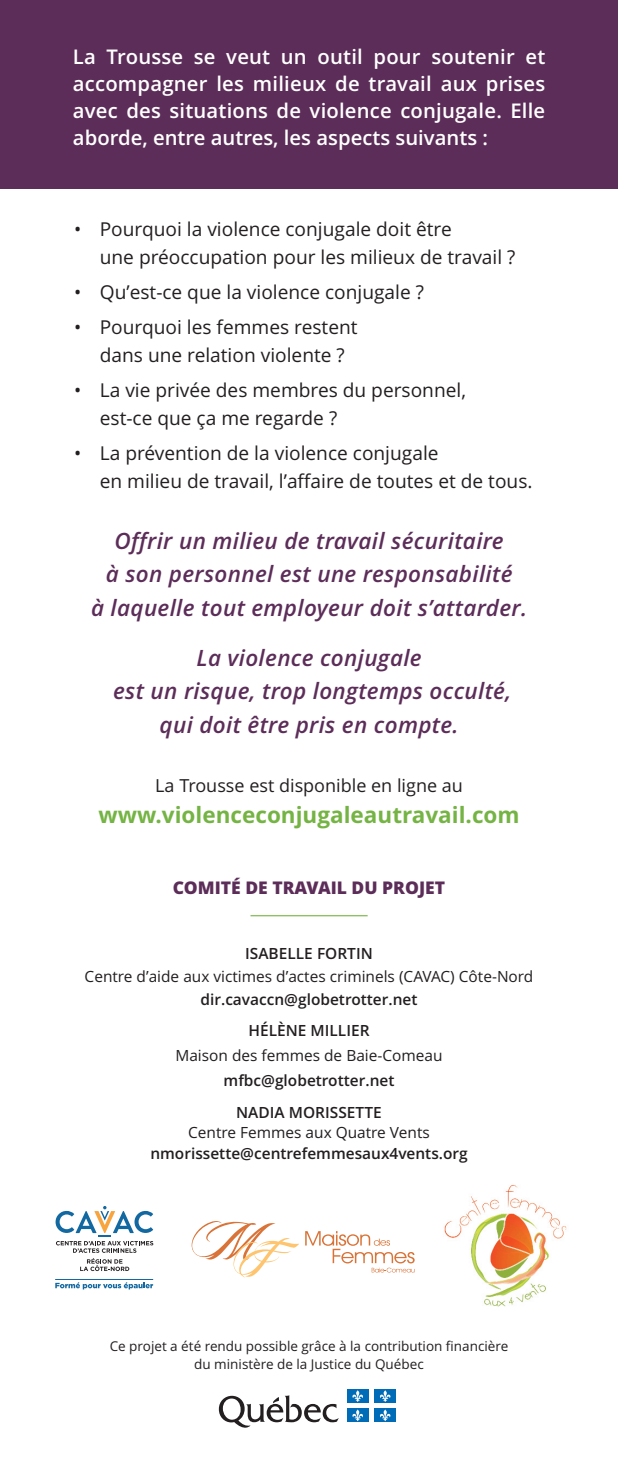
<style>
.page{position:relative;width:618px;height:1458px;background:#fff}
.page>*{position:absolute;margin:0;border:0;box-sizing:border-box;transform-origin:0 0}
.t1{font:italic 600 22.5px/33.8px "Open Sans";letter-spacing:.015em;color:#5c2d59;text-align:center}
.t2{font:700 22.5px "Open Sans";color:#75b444}
.t3{font:600 20.25px/27px "Open Sans";color:#fff;text-align:justify}
.t4{font:19.12px/28.1px "Open Sans";color:#231f20}
.t5{font:18px "Open Sans";color:#231f20}
.t6{font:800 17.55px "Open Sans";color:#5c2d59}
.t7{font:600 15.53px/31.5px "Open Sans";color:#231f20;text-align:center}
.t8{font:15.53px "Open Sans";color:#231f20}
.t9{font:13.5px/18px "Open Sans";color:#231f20;text-align:center}
</style>
<div class="page">
<div style="left:0;top:0;width:617px;height:189px;background:#5c2d59"></div>
<svg style="left:219px;top:1395px;width:119px;height:33px"></svg>
<div style="left:347px;top:1390px;width:21px;height:13px;background:#006cb7"></div>
<svg style="left:352px;top:1390px;width:11px;height:12px"></svg>
<div style="left:374px;top:1390px;width:21px;height:13px;background:#006cb7"></div>
<svg style="left:379px;top:1390px;width:11px;height:12px"></svg>
<div style="left:347px;top:1409px;width:21px;height:13px;background:#006cb7"></div>
<svg style="left:352px;top:1409px;width:11px;height:12px"></svg>
<div style="left:374px;top:1409px;width:21px;height:13px;background:#006cb7"></div>
<svg style="left:380px;top:1409px;width:10px;height:12px"></svg>
<svg style="left:55px;top:1282px;width:98px;height:7px"></svg>
<hr style="left:55px;top:1279px;width:98px;height:1px;background:#1268a0">
<svg style="left:56px;top:1206px;width:97px;height:65px"></svg>
<img style="left:444px;top:1185px;width:123px;height:122px">
<svg style="left:191px;top:1221px;width:108px;height:57px"></svg>
<svg style="left:305px;top:1231px;width:109px;height:42px"></svg>
<hr style="left:250px;top:915px;width:117px;height:1px;background:#75b444">
<p class="t3" style="left:73px;top:43px;width:473px">La Trousse se veut un outil pour soutenir et accompagner les milieux de travail aux prises avec des situations de violence conjugale. Elle aborde, entre autres, les aspects suivants :</p>
<p class="t4" style="left:100px;top:215px;width:417px;text-indent:-26px">• Pourquoi la violence conjugale doit être<br>une préoccupation pour les milieux de travail ?</p>
<p class="t4" style="left:74px;top:278px;width:351px">• Qu’est-ce que la violence conjugale ?</p>
<p class="t4" style="left:100px;top:313px;width:259px;text-indent:-26px">• Pourquoi les femmes restent dans une relation violente ?</p>
<p class="t4" style="left:100px;top:376px;width:367px;text-indent:-26px">• La vie privée des membres du personnel, est-ce que ça me regarde ?</p>
<p class="t4" style="left:100px;top:439px;width:434px;text-indent:-26px">• La prévention de la violence conjugale<br>en milieu de travail, l’affaire de toutes et de tous.</p>
<p class="t1" style="left:91px;top:524px;width:437px">Offrir un milieu de travail sécuritaire<br>à son personnel est une responsabilité<br>à laquelle tout employeur doit s’attarder.</p>
<p class="t1" style="left:113px;top:641px;width:399px">La violence conjugale<br>est un risque, trop longtemps occulté, qui doit être pris en compte.</p>
<p class="t5" style="left:155px;top:775px;width:309px">La Trousse est disponible en ligne au</p>
<p class="t2" style="left:98px;top:802px;width:422px">www.violenceconjugaleautravail.com</p>
<p class="t6" style="left:173px;top:877px;width:273px">COMITÉ DE TRAVAIL DU PROJET</p>
<p class="t7" style="left:245px;top:938px;width:129px">ISABELLE FORTIN</p>
<p class="t8" style="left:85px;top:967px;width:450px">Centre d’aide aux victimes d’actes criminels (CAVAC) Côte-Nord</p>
<p class="t7" style="left:200px;top:983px;width:218px">dir.cavaccn@globetrotter.net<br>HÉLÈNE MILLIER</p>
<p class="t8" style="left:175px;top:1047px;width:268px">Maison des femmes de Baie-Comeau</p>
<p class="t7" style="left:223px;top:1065px;width:172px">mfbc@globetrotter.net<br>NADIA MORISSETTE</p>
<p class="t8" style="left:188px;top:1124px;width:243px">Centre Femmes aux Quatre Vents</p>
<p class="t7" style="left:150px;top:1138px;width:318px">nmorissette@centrefemmesaux4vents.org</p>
<p class="t9" style="left:110px;top:1338px;width:400px">Ce projet a été rendu possible grâce à la contribution financière du ministère de la Justice du Québec</p>
</div>
